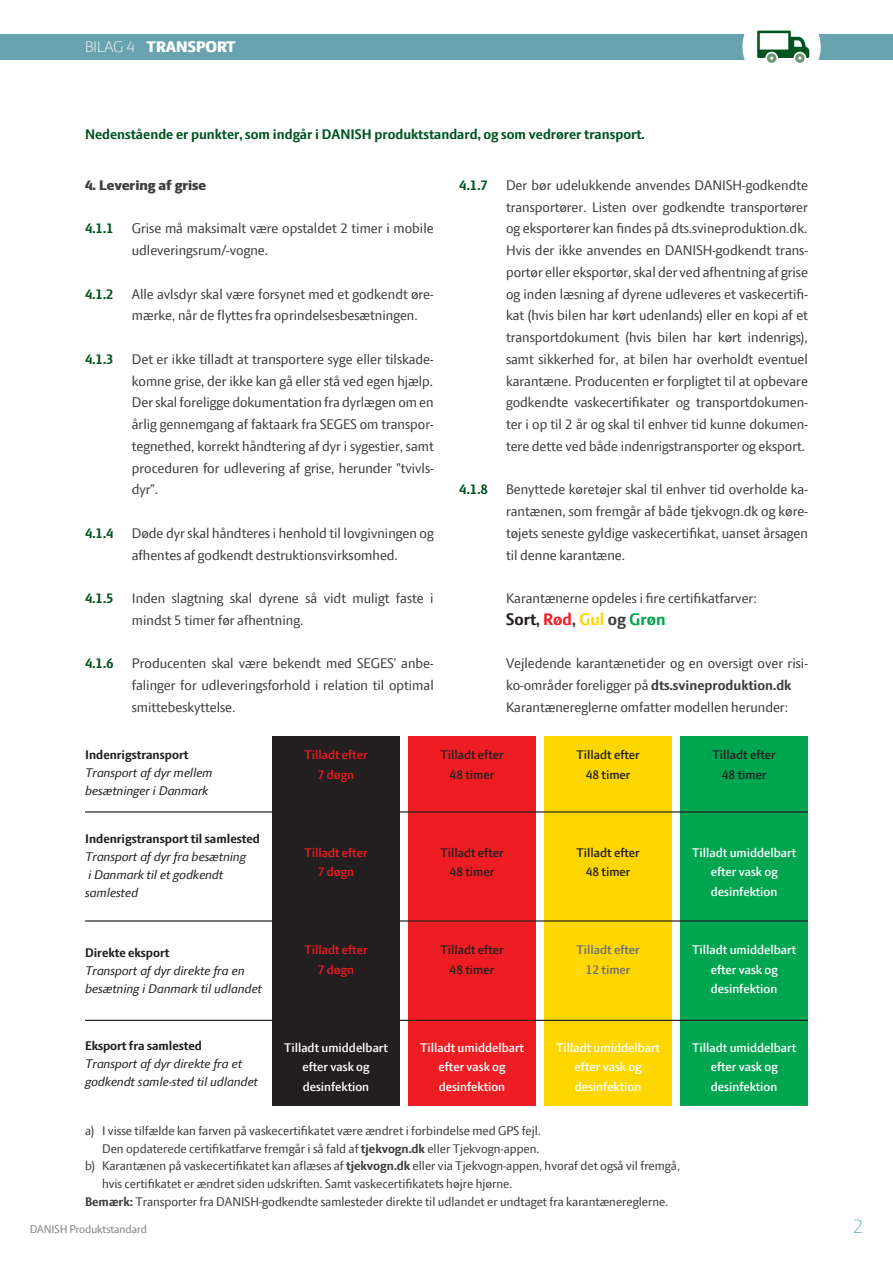
<style>
.page{position:relative;width:893px;height:1263px;background:#fff}
.page>*{position:absolute;margin:0;border:0;box-sizing:border-box;transform-origin:0 0}
.t1{font:300 21px "LF Press Sans";color:#69a3af}
.t2{font:700 18px "LF Press Sans";color:#231f20}
.t3{font:800 16.5px "LF Press Sans";color:#fff}
.t4{font:15px/21.8px "LF Press Sans";color:#3e3e3f}
.t5{font:700 15px "LF Press Sans";color:#00541f}
.t6{font:800 15px "LF Press Sans";color:#3e3e3f}
.t7{font:13.5px "LF Press Sans";color:#3e3e3f}
.t8{font:600 13.5px/19.5px "LF Press Sans";color:#fff;text-align:center}
.t9{font:italic 13.5px/18px "LF Press Sans";color:#231f20}
.t10{font:600 13.5px/19.5px "LF Press Sans";color:#231f20;text-align:center}
.t11{font:700 13.5px "LF Press Sans";color:#231f20}
.t12{font:600 13.5px/19.5px "LF Press Sans";color:#ee1d23;text-align:center}
.t13{font:600 13.5px/19.5px "LF Press Sans";color:#6c6d70;text-align:center}
.t14{font:12px "LF Press Sans";color:#808285}
.s1{font-weight:300}
.s2{font-weight:700;color:#00541f}
.s3{color:#3e3e3f}
.s4{color:#ee1d23}
.s5{color:#fed702}
.s6{color:#00a54f}
.s7{font-weight:700}
</style>
<div class="page">
<div style="left:0;top:34px;width:893px;height:26px;background:#69a3af"></div>
<div style="left:742px;top:8px;width:79px;height:78px;background:#fff;border-radius:50%"></div>
<svg style="left:757px;top:31px;width:52px;height:32px"></svg>
<div style="left:272px;top:736px;width:128px;height:370px;background:#231f20"></div>
<div style="left:408px;top:736px;width:128px;height:370px;background:#ee1d23"></div>
<div style="left:544px;top:736px;width:128px;height:370px;background:#fed702"></div>
<div style="left:680px;top:736px;width:128px;height:370px;background:#00a54f"></div>
<hr style="left:85px;top:811px;width:723px;height:1px;background:#231f20">
<hr style="left:85px;top:920px;width:723px;height:1px;background:#231f20">
<hr style="left:85px;top:1020px;width:723px;height:1px;background:#231f20">
<p class="t3" style="left:85px;top:37px;width:152px"><span class="s1">BILAG 4</span> TRANSPORT</p>
<p class="t5" style="left:85px;top:125px;width:561px">Nedenstående er punkter, som indgår i DANISH produktstandard, og som vedrører transport.</p>
<p class="t6" style="left:85px;top:176px;width:123px">4. Levering af grise</p>
<p class="t4" style="left:132px;top:217px;width:303px;text-indent:-47px"><span class="s2">4.1.1</span> Grise må maksimalt være opstaldet 2 timer i mobile udleveringsrum/-vogne.</p>
<p class="t4" style="left:132px;top:283px;width:303px;text-indent:-47px"><span class="s2">4.1.2</span> Alle avlsdyr skal være forsynet med et godkendt øre&shy;mærke, når de flyttes fra oprindelsesbesætningen.</p>
<p class="t4" style="left:132px;top:348px;width:303px;text-align:justify;text-indent:-47px"><span class="s2">4.1.3</span> Det er ikke tilladt at transportere syge eller tilskade&shy;komne grise, der ikke kan gå eller stå ved egen hjælp.<br>Der skal foreligge dokumentation fra dyrlægen om en årlig gennemgang af faktaark fra SEGES om transpor&shy;tegnethed, korrekt håndtering af dyr i sygestier, samt proceduren for udlevering af grise, herunder ”tvivls&shy;dyr”.</p>
<p class="t4" style="left:132px;top:522px;width:303px;text-indent:-47px"><span class="s2">4.1.4</span> Døde dyr skal håndteres i henhold til lovgivningen og afhentes af godkendt destruktionsvirksomhed.</p>
<p class="t4" style="left:132px;top:587px;width:303px;text-indent:-47px"><span class="s2">4.1.5</span> Inden slagtning skal dyrene så vidt muligt faste i mindst 5 timer før afhentning.</p>
<p class="t4" style="left:132px;top:652px;width:303px;text-align:justify;text-indent:-47px"><span class="s2">4.1.6</span> Producenten skal være bekendt med SEGES’ anbe&shy;falinger for udleveringsforhold i relation til optimal smittebeskyttelse.</p>
<p class="t4" style="left:506px;top:174px;width:303px;text-align:justify;text-indent:-47px"><span class="s2">4.1.7</span> Der bør udelukkende anvendes DANISH-godkendte transportører. Listen over godkendte transportører og eksportører kan findes på dts.svineproduktion.dk.<br>Hvis der ikke anvendes en DANISH-godkendt trans&shy;portør eller eksportør, skal der ved afhentning af grise og inden læsning af dyrene udleveres et vaskecertifi&shy;kat (hvis bilen har kørt udenlands) eller en kopi af et transportdokument (hvis bilen har kørt indenrigs), samt sikkerhed for, at bilen har overholdt eventuel karantæne. Producenten er forpligtet til at opbevare godkendte vaskecertifikater og transportdokumen&shy;ter i op til 2 år og skal til enhver tid kunne dokumen&shy;tere dette ved både indenrigstransporter og eksport.</p>
<p class="t4" style="left:506px;top:478px;width:303px;text-align:justify;text-indent:-47px"><span class="s2">4.1.8</span> Benyttede køretøjer skal til enhver tid overholde ka&shy;rantænen, som fremgår af både tjekvogn.dk og køre&shy;tøjets seneste gyldige vaskecertifikat, uanset årsagen til denne karantæne.</p>
<p class="t4" style="left:506px;top:587px;width:252px">Karantænerne opdeles i fire certifikatfarver:</p>
<p class="t2" style="left:506px;top:609px;width:161px">Sort<span class="s3">,</span> <span class="s4">Rød</span><span class="s3">,</span> <span class="s5">Gul</span> <span class="s3">og</span> <span class="s6">Grøn</span></p>
<p class="t4" style="left:506px;top:652px;width:303px">Vejledende karantænetider og en oversigt over risi&shy;ko-områder foreligger på <span class="s7">dts.svineproduktion.dk<br></span>Karantænereglerne omfatter modellen herunder:</p>
<p class="t11" style="left:85px;top:747px;width:105px">Indenrigstransport</p>
<p class="t9" style="left:85px;top:764px;width:129px">Transport af dyr mellem besætninger i Danmark</p>
<p class="t11" style="left:85px;top:831px;width:176px">Indenrigstransport til samlested</p>
<p class="t9" style="left:85px;top:848px;width:162px">Transport af dyr fra besætning i Danmark til et godkendt samlested</p>
<p class="t12" style="left:304px;top:745px;width:65px">Tilladt efter<br>7 døgn</p>
<p class="t12" style="left:304px;top:843px;width:65px">Tilladt efter<br>7 døgn</p>
<p class="t10" style="left:440px;top:745px;width:65px">Tilladt efter<br>48 timer</p>
<p class="t10" style="left:440px;top:843px;width:65px">Tilladt efter<br>48 timer</p>
<p class="t10" style="left:576px;top:745px;width:65px">Tilladt efter<br>48 timer</p>
<p class="t10" style="left:576px;top:842px;width:65px">Tilladt efter<br>48 timer</p>
<p class="t10" style="left:713px;top:745px;width:65px">Tilladt efter<br>48 timer</p>
<p class="t8" style="left:692px;top:842px;width:105px">Tilladt umiddelbart efter vask og desinfektion</p>
<p class="t11" style="left:85px;top:945px;width:86px">Direkte eksport</p>
<p class="t9" style="left:85px;top:962px;width:178px">Transport af dyr direkte fra en besætning i Danmark til udlandet</p>
<p class="t12" style="left:304px;top:940px;width:65px">Tilladt efter<br>7 døgn</p>
<p class="t10" style="left:440px;top:940px;width:65px">Tilladt efter<br>48 timer</p>
<p class="t13" style="left:576px;top:940px;width:65px">Tilladt efter<br>12 timer</p>
<p class="t8" style="left:692px;top:940px;width:105px">Tilladt umiddelbart efter vask og desinfektion</p>
<p class="t11" style="left:85px;top:1038px;width:119px">Eksport fra samlested</p>
<p class="t9" style="left:85px;top:1055px;width:174px">Transport af dyr direkte fra et godkendt samle-sted til udlandet</p>
<p class="t8" style="left:284px;top:1038px;width:105px">Tilladt umiddelbart efter vask og desinfektion</p>
<p class="t8" style="left:420px;top:1038px;width:105px">Tilladt umiddelbart efter vask og desinfektion</p>
<p class="t8" style="left:556px;top:1037px;width:105px">Tilladt umiddelbart efter vask og desinfektion</p>
<p class="t8" style="left:692px;top:1037px;width:105px">Tilladt umiddelbart efter vask og desinfektion</p>
<p class="t7" style="left:85px;top:1123px;width:457px">a) I visse tilfælde kan farven på vaskecertifikatet være ændret i forbindelse med GPS fejl.</p>
<p class="t7" style="left:102px;top:1140px;width:439px">Den opdaterede certifikatfarve fremgår i så fald af <span class="s7">tjekvogn.dk</span> eller Tjekvogn-appen.</p>
<p class="t7" style="left:85px;top:1158px;width:596px">b) Karantænen på vaskecertifikatet kan aflæses af <span class="s7">tjekvogn.dk</span> eller via Tjekvogn-appen, hvoraf det også vil fremgå,</p>
<p class="t7" style="left:102px;top:1176px;width:412px">hvis certifikatet er ændret siden udskriften. Samt vaskecertifikatets højre hjørne.</p>
<p class="t7" style="left:85px;top:1193px;width:585px"><span class="s7">Bemærk:</span> Transporter fra DANISH-godkendte samlesteder direkte til udlandet er undtaget fra karantænereglerne.</p>
<p class="t14" style="left:30px;top:1222px;width:119px">DANISH Produktstandard</p>
<h1 class="t1" style="left:853px;top:1214px;width:12px">2</h1>
</div>
